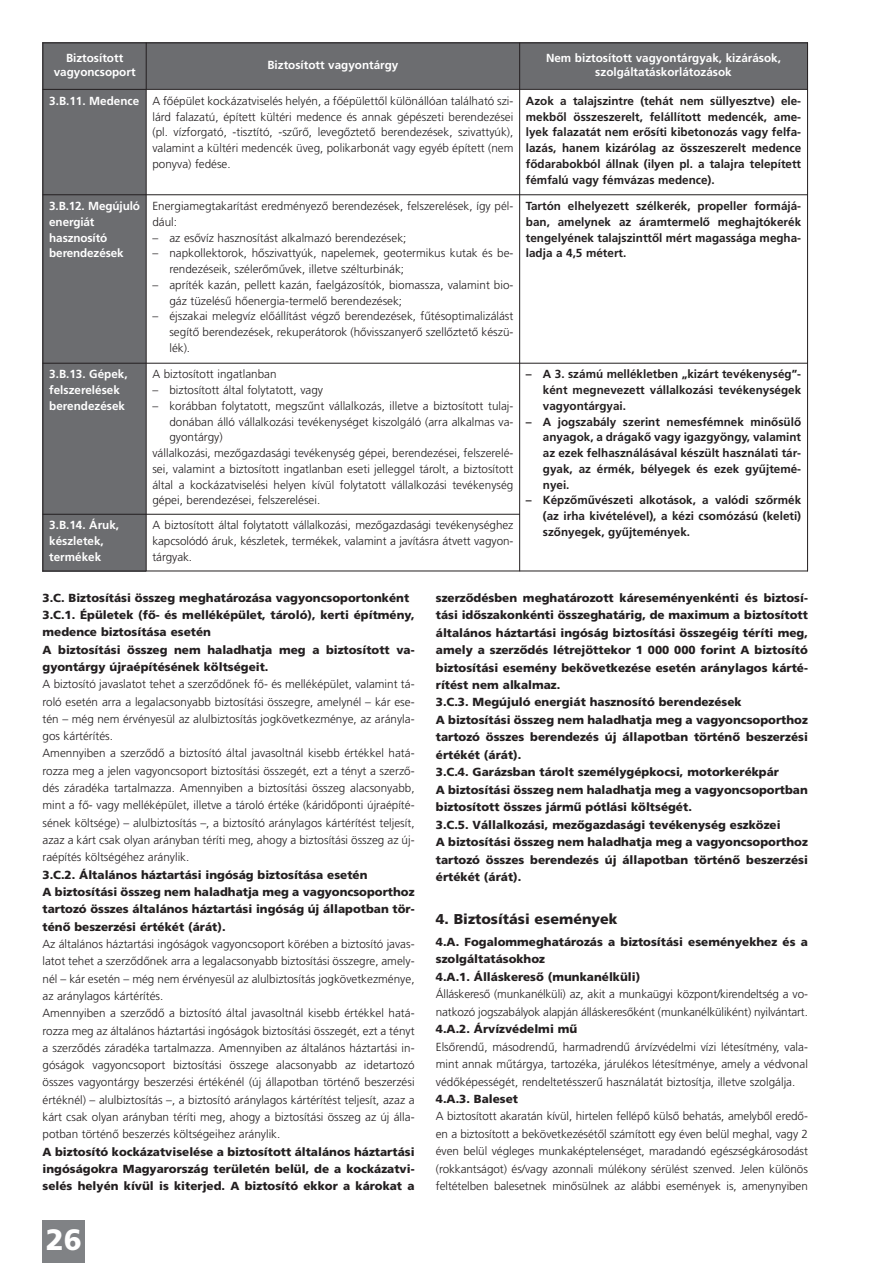
<style>
.page{position:relative;width:893px;height:1263px;background:#fff}
.page>*{position:absolute;margin:0;border:0;box-sizing:border-box;transform-origin:0 0}
.t1{font:700 29.4px "Frutiger M";color:#fff}
.t2{font:700 14.25px "Frutiger M";color:#231f20}
.t3{font:11.7px/17.2px "Frutiger M Light";color:#231f20}
.t4{font:700 11.7px/17.4px "Frutiger M";color:#231f20}
.t5{font:11.7px/15.8px "Frutiger M Medium";color:#231f20;text-align:justify}
.t6{font:11.7px/15.8px "Frutiger M Medium";color:#fff}
.s1{font-family:"Frutiger M Medium";color:#fff}
</style>
<div class="page">
<div style="left:43px;top:1220px;width:42px;height:43px;background:#808285"></div>
<div style="left:43px;top:43px;width:103px;height:46px;background:#6c6d70"></div>
<div style="left:146px;top:43px;width:374px;height:46px;background:#6c6d70"></div>
<div style="left:520px;top:43px;width:288px;height:46px;background:#6c6d70"></div>
<div style="left:43px;top:89px;width:103px;height:106px;background:#6c6d70"></div>
<div style="left:43px;top:195px;width:103px;height:168px;background:#6c6d70"></div>
<div style="left:43px;top:363px;width:103px;height:151px;background:#6c6d70"></div>
<div style="left:43px;top:514px;width:103px;height:57px;background:#6c6d70"></div>
<hr style="left:43px;top:43px;width:1px;height:528px;background:#231f20">
<hr style="left:146px;top:43px;width:1px;height:528px;background:#231f20">
<hr style="left:519px;top:43px;width:1px;height:528px;background:#231f20">
<hr style="left:807px;top:43px;width:1px;height:528px;background:#231f20">
<hr style="left:43px;top:43px;width:765px;height:1px;background:#231f20">
<hr style="left:43px;top:89px;width:765px;height:1px;background:#231f20">
<hr style="left:43px;top:194px;width:765px;height:1px;background:#231f20">
<hr style="left:43px;top:363px;width:765px;height:1px;background:#231f20">
<hr style="left:43px;top:514px;width:477px;height:1px;background:#231f20">
<hr style="left:43px;top:571px;width:765px;height:1px;background:#231f20">
<p class="t6" style="left:54px;top:52px;width:83px;line-height:14.1px;text-align:center">Biztosított vagyoncsoport</p>
<p class="t6" style="left:267px;top:58px;width:132px">Biztosított vagyontárgy</p>
<p class="t6" style="left:546px;top:52px;width:237px;line-height:14.1px;text-align:center">Nem biztosított vagyontárgyak, kizárások, szolgáltatáskorlátozások</p>
<p class="t3" style="left:152px;top:94px;width:362px;line-height:15.8px;text-align:justify;text-indent:-103px"><span class="s1">3.B.11. Medence</span> A főépület kockázatviselés helyén, a főépülettől különállóan található szi&shy;lárd falazatú, épített kültéri medence és annak gépészeti berendezései (pl. vízforgató, -tisztító, -szűrő, levegőztető berendezések, szivattyúk), valamint a kültéri medencék üveg, polikarbonát vagy egyéb épített (nem ponyva) fedése.</p>
<p class="t5" style="left:526px;top:94px;width:277px">Azok a talajszintre (tehát nem süllyesztve) ele&shy;mekből összeszerelt, felállított medencék, ame&shy;lyek falazatát nem erősíti kibetonozás vagy felfa&shy;lazás, hanem kizárólag az összeszerelt medence fődarabokból állnak (ilyen pl. a talajra telepített fémfalú vagy fémvázas medence).</p>
<p class="t6" style="left:49px;top:199px;width:92px">3.B.12. Megújuló energiát hasznosító berendezések</p>
<p class="t3" style="left:152px;top:199px;width:362px;line-height:15.8px">Energiamegtakarítást eredményező berendezések, felszerelések, így pél&shy;dául:</p>
<p class="t5" style="left:526px;top:199px;width:277px">Tartón elhelyezett szélkerék, propeller formájá&shy;ban, amelynek az áramtermelő meghajtókerék tengelyének talajszinttől mért magassága megha&shy;ladja a 4,5 métert.</p>
<p class="t3" style="left:152px;top:230px;width:256px">– az esővíz hasznosítást alkalmazó berendezések;</p>
<p class="t3" style="left:169px;top:246px;width:345px;line-height:15.8px;text-indent:-17px">– napkollektorok, hőszivattyúk, napelemek, geotermikus kutak és be&shy;rendezéseik, szélerőművek, illetve szélturbinák;</p>
<p class="t3" style="left:169px;top:278px;width:345px;line-height:15.8px;text-indent:-17px">– apríték kazán, pellett kazán, faelgázosítók, biomassza, valamint bio&shy;gáz tüzelésű hőenergia-termelő berendezések;</p>
<p class="t3" style="left:169px;top:309px;width:345px;line-height:15.8px;text-align:justify;text-indent:-17px">– éjszakai melegvíz előállítást végző berendezések, fűtésoptimalizálást segítő berendezések, rekuperátorok (hővisszanyerő szellőztető készü&shy;lék).</p>
<p class="t6" style="left:49px;top:367px;width:80px">3.B.13. Gépek, felszerelések berendezések</p>
<p class="t3" style="left:152px;top:367px;width:126px">A biztosított ingatlanban</p>
<p class="t5" style="left:543px;top:367px;width:260px;text-indent:-17px">– A 3. számú mellékletben „kizárt tevékenység”- ként megnevezett vállalkozási tevékenységek vagyontárgyai.</p>
<p class="t5" style="left:543px;top:415px;width:260px;text-indent:-17px">– A jogszabály szerint nemesfémnek minősülő anyagok, a drágakő vagy igazgyöngy, valamint az ezek felhasználásával készült használati tár&shy;gyak, az érmék, bélyegek és ezek gyűjtemé&shy;nyei.</p>
<p class="t5" style="left:543px;top:493px;width:260px;text-indent:-17px">– Képzőművészeti alkotások, a valódi szőrmék (az irha kivételével), a kézi csomózású (keleti) szőnyegek, gyűjtemények.</p>
<p class="t3" style="left:152px;top:382px;width:172px">– biztosított által folytatott, vagy</p>
<p class="t3" style="left:152px;top:398px;width:362px">– korábban folytatott, megszűnt vállalkozás, illetve a biztosított tulaj-</p>
<p class="t3" style="left:169px;top:414px;width:345px">donában álló vállalkozási tevékenységet kiszolgáló (arra alkalmas va-</p>
<p class="t3" style="left:169px;top:430px;width:55px">gyontárgy)</p>
<p class="t3" style="left:152px;top:445px;width:362px">vállalkozási, mezőgazdasági tevékenység gépei, berendezései, felszerelé-</p>
<p class="t3" style="left:152px;top:461px;width:362px">sei, valamint a biztosított ingatlanban eseti jelleggel tárolt, a biztosított</p>
<p class="t3" style="left:152px;top:477px;width:362px">által a kockázatviselési helyen kívül folytatott vállalkozási tevékenység</p>
<p class="t3" style="left:152px;top:493px;width:169px">gépei, berendezései, felszerelései.</p>
<p class="t6" style="left:49px;top:518px;width:71px">3.B.14. Áruk, készletek, termékek</p>
<p class="t3" style="left:152px;top:518px;width:362px;line-height:15.8px;text-align:justify">A biztosított által folytatott vállalkozási, mezőgazdasági tevékenységhez kapcsolódó áruk, készletek, termékek, valamint a javításra átvett vagyon&shy;tárgyak.</p>
<p class="t4" style="left:43px;top:590px;width:374px">3.C. Biztosítási összeg meghatározása vagyoncsoportonként 3.C.1. Épületek (fő- és melléképület, tároló), kerti építmény, medence biztosítása esetén<br>A biztosítási összeg nem haladhatja meg a biztosított va&shy;gyontárgy újraépítésének költségeit.</p>
<p class="t3" style="left:43px;top:676px;width:374px">A biztosító javaslatot tehet a szerződőnek fő- és melléképület, valamint tá&shy;roló esetén arra a legalacsonyabb biztosítási összegre, amelynél – kár ese&shy;tén – még nem érvényesül az alulbiztosítás jogkövetkezménye, az arányla&shy;gos kártérítés.<br>Amennyiben a szerződő a biztosító által javasoltnál kisebb értékkel hatá&shy;rozza meg a jelen vagyoncsoport biztosítási összegét, ezt a tényt a szerző&shy;dés záradéka tartalmazza. Amennyiben a biztosítási összeg alacsonyabb, mint a fő- vagy melléképület, illetve a tároló értéke (káridőponti újraépíté&shy;sének költsége) – alulbiztosítás –, a biztosító aránylagos kártérítést teljesít, azaz a kárt csak olyan arányban téríti meg, ahogy a biztosítási összeg az új&shy;raépítés költségéhez aránylik.</p>
<p class="t4" style="left:43px;top:867px;width:374px">3.C.2. Általános háztartási ingóság biztosítása esetén<br>A biztosítási összeg nem haladhatja meg a vagyoncsoporthoz tartozó összes általános háztartási ingóság új állapotban tör&shy;ténő beszerzési értékét (árát).</p>
<p class="t3" style="left:43px;top:936px;width:374px">Az általános háztartási ingóságok vagyoncsoport körében a biztosító javas&shy;latot tehet a szerződőnek arra a legalacsonyabb biztosítási összegre, amely&shy;nél – kár esetén – még nem érvényesül az alulbiztosítás jogkövetkezménye, az aránylagos kártérítés.<br>Amennyiben a szerződő a biztosító által javasoltnál kisebb értékkel hatá&shy;rozza meg az általános háztartási ingóságok biztosítási összegét, ezt a tényt a szerződés záradéka tartalmazza. Amennyiben az általános háztartási in&shy;góságok vagyoncsoport biztosítási összege alacsonyabb az idetartozó összes vagyontárgy beszerzési értékénél (új állapotban történő beszerzési értéknél) – alulbiztosítás –, a biztosító aránylagos kártérítést teljesít, azaz a kárt csak olyan arányban téríti meg, ahogy a biztosítási összeg az új álla&shy;potban történő beszerzés költségeihez aránylik.</p>
<p class="t4" style="left:43px;top:1144px;width:374px;text-align:justify">A biztosító kockázatviselése a biztosított általános háztartási ingóságokra Magyarország területén belül, de a kockázatvi&shy;selés helyén kívül is kiterjed. A biztosító ekkor a károkat a</p>
<p class="t4" style="left:436px;top:590px;width:374px">szerződésben meghatározott káreseményenkénti és biztosí&shy;tási időszakonkénti összeghatárig, de maximum a biztosított általános háztartási ingóság biztosítási összegéig téríti meg, amely a szerződés létrejöttekor 1 000 000 forint A biztosító biztosítási esemény bekövetkezése esetén aránylagos kárté&shy;rítést nem alkalmaz.<br>3.C.3. Megújuló energiát hasznosító berendezések<br>A biztosítási összeg nem haladhatja meg a vagyoncsoporthoz tartozó összes berendezés új állapotban történő beszerzési értékét (árát).<br>3.C.4. Garázsban tárolt személygépkocsi, motorkerékpár<br>A biztosítási összeg nem haladhatja meg a vagyoncsoportban biztosított összes jármű pótlási költségét.<br>3.C.5. Vállalkozási, mezőgazdasági tevékenység eszközei<br>A biztosítási összeg nem haladhatja meg a vagyoncsoporthoz tartozó összes berendezés új állapotban történő beszerzési értékét (árát).</p>
<p class="t2" style="left:436px;top:913px;width:183px">4. Biztosítási események</p>
<p class="t4" style="left:436px;top:934px;width:374px">4.A. Fogalommeghatározás a biztosítási eseményekhez és a szolgáltatásokhoz<br>4.A.1. Álláskereső (munkanélküli)</p>
<p class="t3" style="left:436px;top:986px;width:374px">Álláskereső (munkanélküli) az, akit a munkaügyi központ/kirendeltség a vo&shy;natkozó jogszabályok alapján álláskeresőként (munkanélküliként) nyilvántart.</p>
<p class="t4" style="left:436px;top:1021px;width:143px">4.A.2. Árvízvédelmi mű</p>
<p class="t3" style="left:436px;top:1039px;width:374px;text-align:justify">Elsőrendű, másodrendű, harmadrendű árvízvédelmi vízi létesítmény, vala&shy;mint annak műtárgya, tartozéka, járulékos létesítménye, amely a védvonal védőképességét, rendeltetésszerű használatát biztosítja, illetve szolgálja.</p>
<p class="t4" style="left:436px;top:1091px;width:84px">4.A.3. Baleset</p>
<p class="t3" style="left:436px;top:1108px;width:374px;text-align:justify">A biztosított akaratán kívül, hirtelen fellépő külső behatás, amelyből eredő&shy;en a biztosított a bekövetkezésétől számított egy éven belül meghal, vagy 2 éven belül végleges munkaképtelenséget, maradandó egészségkárosodást (rokkantságot) és/vagy azonnali múlékony sérülést szenved. Jelen különös feltételben balesetnek minősülnek az alábbi események is, amenynyiben</p>
<h1 class="t1" style="left:46px;top:1227px;width:38px">26</h1>
</div>
